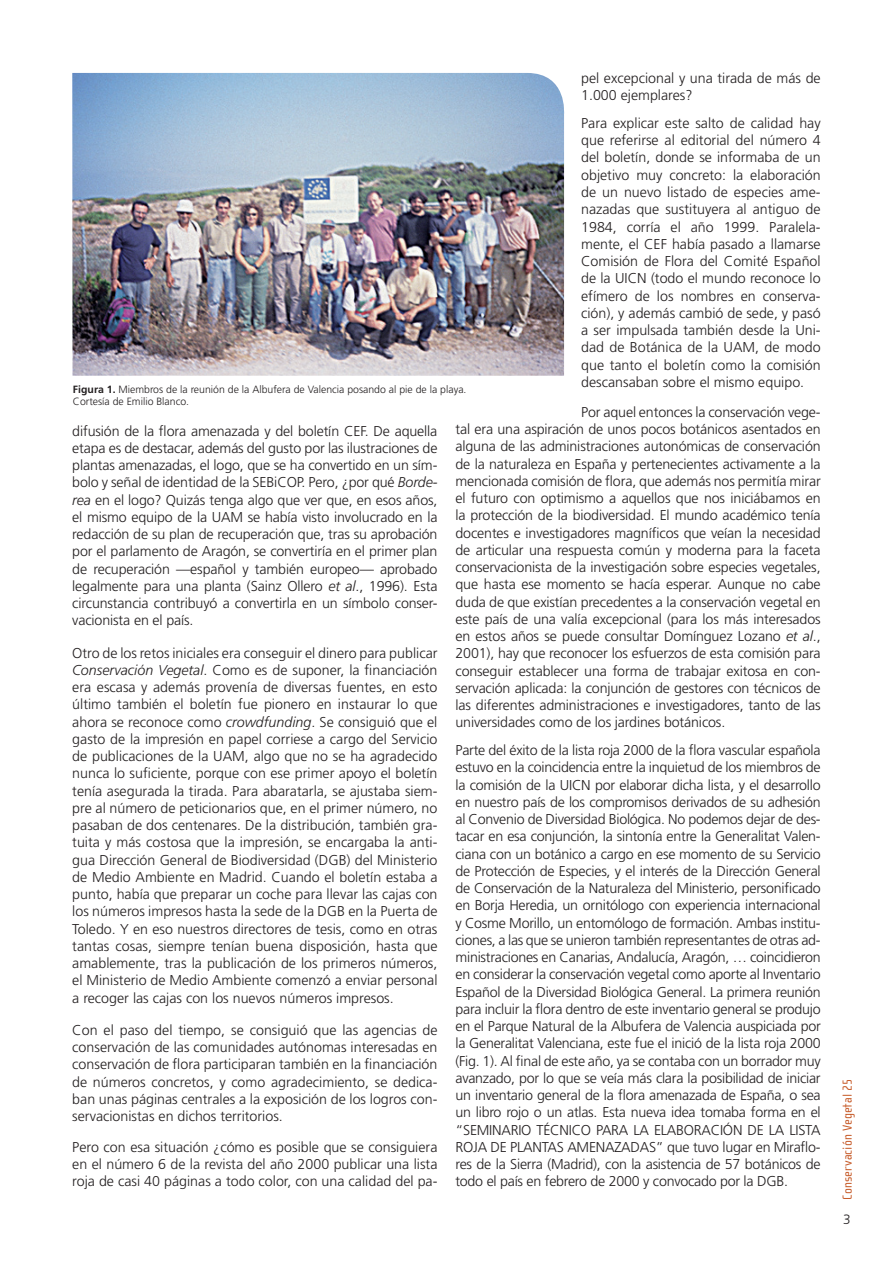
<style>
.page{position:relative;width:893px;height:1263px;background:#fff}
.page>*{position:absolute;margin:0;border:0;box-sizing:border-box;transform-origin:0 0}
.t1{font:300 14.25px/17.2px "Frutiger";color:#231f20;text-align:justify}
.t2{font:13.5px "Cholla Sans";letter-spacing:.01em;color:#c65a28}
.t3{font:300 13.5px "Frutiger";color:#231f20}
.t4{font:300 10.5px/12px "Frutiger";color:#231f20}
.s1{font-style:italic}
.s2{font-weight:700}
</style>
<div class="page">
<img style="left:72px;top:73px;width:493px;height:303px">
<p class="t1" style="left:581px;top:70px;width:241px">pel excepcional y una tirada de más de<br>1.000 ejemplares?</p>
<p class="t1" style="left:581px;top:115px;width:241px">Para explicar este salto de calidad hay que referirse al editorial del número 4 del boletín, donde se informaba de un objetivo muy concreto: la elaboración de un nuevo listado de especies ame&shy;nazadas que sustituyera al antiguo de 1984, corría el año 1999. Paralela&shy;mente, el CEF había pasado a llamarse Comisión de Flora del Comité Español de la UICN (todo el mundo reconoce lo efímero de los nombres en conserva&shy;ción), y además cambió de sede, y pasó a ser impulsada también desde la Uni&shy;dad de Botánica de la UAM, de modo que tanto el boletín como la comisión descansaban sobre el mismo equipo.</p>
<p class="t1" style="left:455px;top:403px;width:367px;text-indent:126px">Por aquel entonces la conservación vege&shy;tal era una aspiración de unos pocos botánicos asentados en alguna de las administraciones autonómicas de conservación de la naturaleza en España y pertenecientes activamente a la mencionada comisión de flora, que además nos permitía mirar el futuro con optimismo a aquellos que nos iniciábamos en la protección de la biodiversidad. El mundo académico tenía docentes e investigadores magníficos que veían la necesidad de articular una respuesta común y moderna para la faceta conservacionista de la investigación sobre especies vegetales, que hasta ese momento se hacía esperar. Aunque no cabe duda de que existían precedentes a la conservación vegetal en este país de una valía excepcional (para los más interesados en estos años se puede consultar Domínguez Lozano <span class="s1">et al</span>., 2001), hay que reconocer los esfuerzos de esta comisión para conseguir establecer una forma de trabajar exitosa en con&shy;servación aplicada: la conjunción de gestores con técnicos de las diferentes administraciones e investigadores, tanto de las universidades como de los jardines botánicos.</p>
<p class="t1" style="left:455px;top:742px;width:367px">Parte del éxito de la lista roja 2000 de la flora vascular española estuvo en la coincidencia entre la inquietud de los miembros de la comisión de la UICN por elaborar dicha lista, y el desarrollo en nuestro país de los compromisos derivados de su adhesión al Convenio de Diversidad Biológica. No podemos dejar de des&shy;tacar en esa conjunción, la sintonía entre la Generalitat Valen&shy;ciana con un botánico a cargo en ese momento de su Servicio de Protección de Especies, y el interés de la Dirección General de Conservación de la Naturaleza del Ministerio, personificado en Borja Heredia, un ornitólogo con experiencia internacional y Cosme Morillo, un entomólogo de formación. Ambas institu&shy;ciones, a las que se unieron también representantes de otras ad&shy;ministraciones en Canarias, Andalucía, Aragón, … coincidieron en considerar la conservación vegetal como aporte al Inventario Español de la Diversidad Biológica General. La primera reunión para incluir la flora dentro de este inventario general se produjo en el Parque Natural de la Albufera de Valencia auspiciada por la Generalitat Valenciana, este fue el inició de la lista roja 2000 (Fig. 1). Al final de este año, ya se contaba con un borrador muy avanzado, por lo que se veía más clara la posibilidad de iniciar un inventario general de la flora amenazada de España, o sea un libro rojo o un atlas. Esta nueva idea tomaba forma en el “SEMINARIO TÉCNICO PARA LA ELABORACIÓN DE LA LISTA ROJA DE PLANTAS AMENAZADAS” que tuvo lugar en Miraflo&shy;res de la Sierra (Madrid), con la asistencia de 57 botánicos de todo el país en febrero de 2000 y convocado por la DGB.</p>
<p class="t4" style="left:73px;top:384px;width:395px"><span class="s2">Figura 1.</span> Miembros de la reunión de la Albufera de Valencia posando al pie de la playa.<br>Cortesía de Emilio Blanco.</p>
<p class="t1" style="left:72px;top:422px;width:367px">difusión de la flora amenazada y del boletín CEF. De aquella etapa es de destacar, además del gusto por las ilustraciones de plantas amenazadas, el logo, que se ha convertido en un sím&shy;bolo y señal de identidad de la SEBiCOP. Pero, ¿por qué <span class="s1">Borde&shy;rea</span> en el logo? Quizás tenga algo que ver que, en esos años, el mismo equipo de la UAM se había visto involucrado en la redacción de su plan de recuperación que, tras su aprobación por el parlamento de Aragón, se convertiría en el primer plan de recuperación —español y también europeo— aprobado legalmente para una planta (Sainz Ollero <span class="s1">et al</span>., 1996). Esta circunstancia contribuyó a convertirla en un símbolo conser&shy;vacionista en el país.</p>
<p class="t1" style="left:72px;top:644px;width:367px">Otro de los retos iniciales era conseguir el dinero para publicar <span class="s1">Conservación Vegetal</span>. Como es de suponer, la financiación era escasa y además provenía de diversas fuentes, en esto último también el boletín fue pionero en instaurar lo que ahora se reconoce como <span class="s1">crowdfunding</span>. Se consiguió que el gasto de la impresión en papel corriese a cargo del Servicio de publicaciones de la UAM, algo que no se ha agradecido nunca lo suficiente, porque con ese primer apoyo el boletín tenía asegurada la tirada. Para abaratarla, se ajustaba siem&shy;pre al número de peticionarios que, en el primer número, no pasaban de dos centenares. De la distribución, también gra&shy;tuita y más costosa que la impresión, se encargaba la anti&shy;gua Dirección General de Biodiversidad (DGB) del Ministerio de Medio Ambiente en Madrid. Cuando el boletín estaba a punto, había que preparar un coche para llevar las cajas con los números impresos hasta la sede de la DGB en la Puerta de Toledo. Y en eso nuestros directores de tesis, como en otras tantas cosas, siempre tenían buena disposición, hasta que amablemente, tras la publicación de los primeros números, el Ministerio de Medio Ambiente comenzó a enviar personal a recoger las cajas con los nuevos números impresos.</p>
<p class="t1" style="left:72px;top:1021px;width:367px">Con el paso del tiempo, se consiguió que las agencias de conservación de las comunidades autónomas interesadas en conservación de flora participaran también en la financiación de números concretos, y como agradecimiento, se dedica&shy;ban unas páginas centrales a la exposición de los logros con&shy;servacionistas en dichos territorios.</p>
<p class="t1" style="left:72px;top:1138px;width:367px">Pero con esa situación ¿cómo es posible que se consiguiera en el número 6 de la revista del año 2000 publicar una lista roja de casi 40 páginas a todo color, con una calidad del pa-</p>
<p class="t2" style="left:840px;top:1200px;width:123px;rotate:-90deg">Conservación Vegetal 25</p>
<p class="t3" style="left:843px;top:1212px;width:9px">3</p>
</div>
